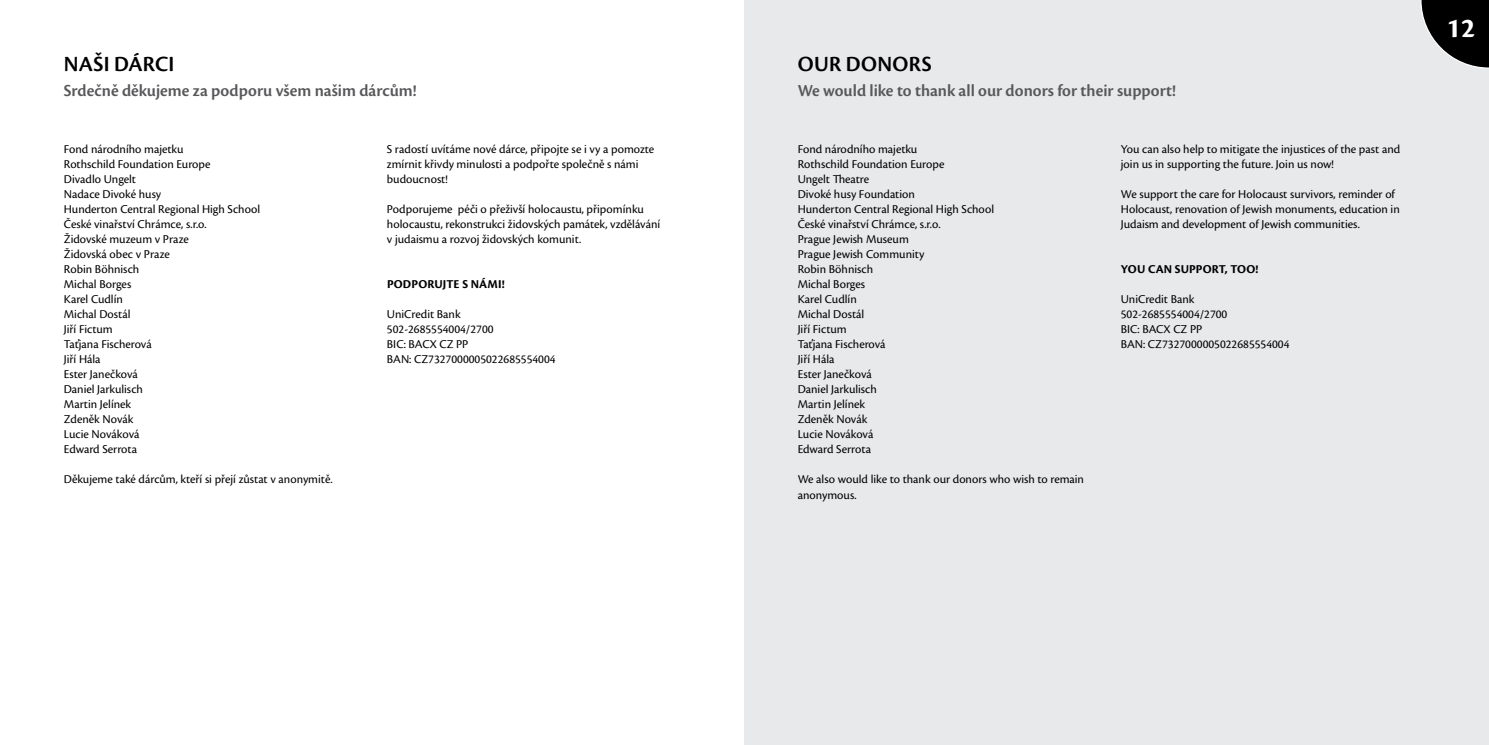
<style>
.page{position:relative;width:1489px;height:745px;background:#fff}
.page>*{position:absolute;margin:0;border:0;box-sizing:border-box;transform-origin:0 0}
.t1{font:700 28.75px "Cronos Pro";color:#fff}
.t2{font:22.5px "Cronos Pro Semibold Subh";letter-spacing:.015em;color:#000}
.t3{font:17.5px "Cronos Pro Semibold Subh";color:#58585a}
.t4{font:12.5px/15px "Cronos Pro";color:#000}
.t5{font:700 12.5px "Cronos Pro";letter-spacing:.02em;color:#000}
</style>
<div class="page">
<div style="left:744px;top:0;width:744px;height:744px;background:#e8e9ea"></div>
<svg style="left:1420px;top:0;width:68px;height:69px"></svg>
<h2 class="t2" style="left:64px;top:51px;width:112px">Naši dárci</h2>
<h3 class="t3" style="left:64px;top:80px;width:354px">Srdečně děkujeme za podporu všem našim dárcům!</h3>
<p class="t4" style="left:64px;top:142px;width:198px">Fond národního majetku<br>Rothschild Foundation Europe<br>Divadlo Ungelt<br>Nadace Divoké husy<br>Hunderton Central Regional High School<br>České vinařství Chrámce, s.r.o.<br>Židovské muzeum v Praze<br>Židovská obec v Praze<br>Robin Böhnisch<br>Michal Borges<br>Karel Cudlín<br>Michal Dostál<br>Jiří Fictum<br>Taťjana Fischerová<br>Jiří Hála<br>Ester Janečková<br>Daniel Jarkulisch<br>Martin Jelínek<br>Zdeněk Novák<br>Lucie Nováková<br>Edward Serrota</p>
<p class="t4" style="left:64px;top:472px;width:270px">Děkujeme také dárcům, kteří si přejí zůstat v anonymitě.</p>
<p class="t4" style="left:387px;top:142px;width:269px">S radostí uvítáme nové dárce, připojte se i vy a pomozte zmírnit křivdy minulosti a podpořte společně s námi budoucnost!</p>
<p class="t4" style="left:387px;top:202px;width:275px">Podporujeme péči o přeživší holocaustu, připomínku holocaustu, rekonstrukci židovských památek, vzdělávání v judaismu a rozvoj židovských komunit.</p>
<p class="t5" style="left:387px;top:277px;width:40px">POD PORUJTE</p>
<p class="t5" style="left:462px;top:277px;width:8px">SNÁMI</p>
<p class="t5" style="left:502px;top:277px;width:4px">!</p>
<p class="t4" style="left:387px;top:307px;width:170px">UniCredit Bank<br>502-2685554004/2700<br>BIC: BACX CZ PP<br>BAN: CZ7327000005022685554004</p>
<h2 class="t2" style="left:797px;top:51px;width:133px">Our Donors</h2>
<h3 class="t3" style="left:797px;top:80px;width:380px">We would like to thank all our donors for their support!</h3>
<p class="t4" style="left:797px;top:142px;width:198px">Fond národního majetku<br>Rothschild Foundation Europe<br>Ungelt Theatre<br>Divoké husy Foundation<br>Hunderton Central Regional High School<br>České vinařství Chrámce, s.r.o.<br>Prague Jewish Museum<br>Prague Jewish Community<br>Robin Böhnisch<br>Michal Borges<br>Karel Cudlín<br>Michal Dostál<br>Jiří Fictum<br>Taťjana Fischerová<br>Jiří Hála<br>Ester Janečková<br>Daniel Jarkulisch<br>Martin Jelínek<br>Zdeněk Novák<br>Lucie Nováková<br>Edward Serrota</p>
<p class="t4" style="left:797px;top:472px;width:288px">We also would like to thank our donors who wish to remain anonymous.</p>
<p class="t4" style="left:1120px;top:142px;width:281px">You can also help to mitigate the injustices of the past and join us in supporting the future. Join us now!</p>
<p class="t4" style="left:1120px;top:187px;width:280px">We support the care for Holocaust survivors, reminder of<br>Holocaust, renovation of Jewish monuments, education in<br>Judaism and development of Jewish communities.</p>
<p class="t5" style="left:1120px;top:262px;width:9px">YOU</p>
<p class="t5" style="left:1148px;top:262px;width:9px">CAN</p>
<p class="t5" style="left:1174px;top:262px;width:65px">SU PPORT, TOO</p>
<p class="t5" style="left:1255px;top:262px;width:4px">!</p>
<p class="t4" style="left:1120px;top:292px;width:170px">UniCredit Bank<br>502-2685554004/2700<br>BIC: BACX CZ PP<br>BAN: CZ7327000005022685554004</p>
<h1 class="t1" style="left:1446px;top:12px;width:30px">12</h1>
</div>
